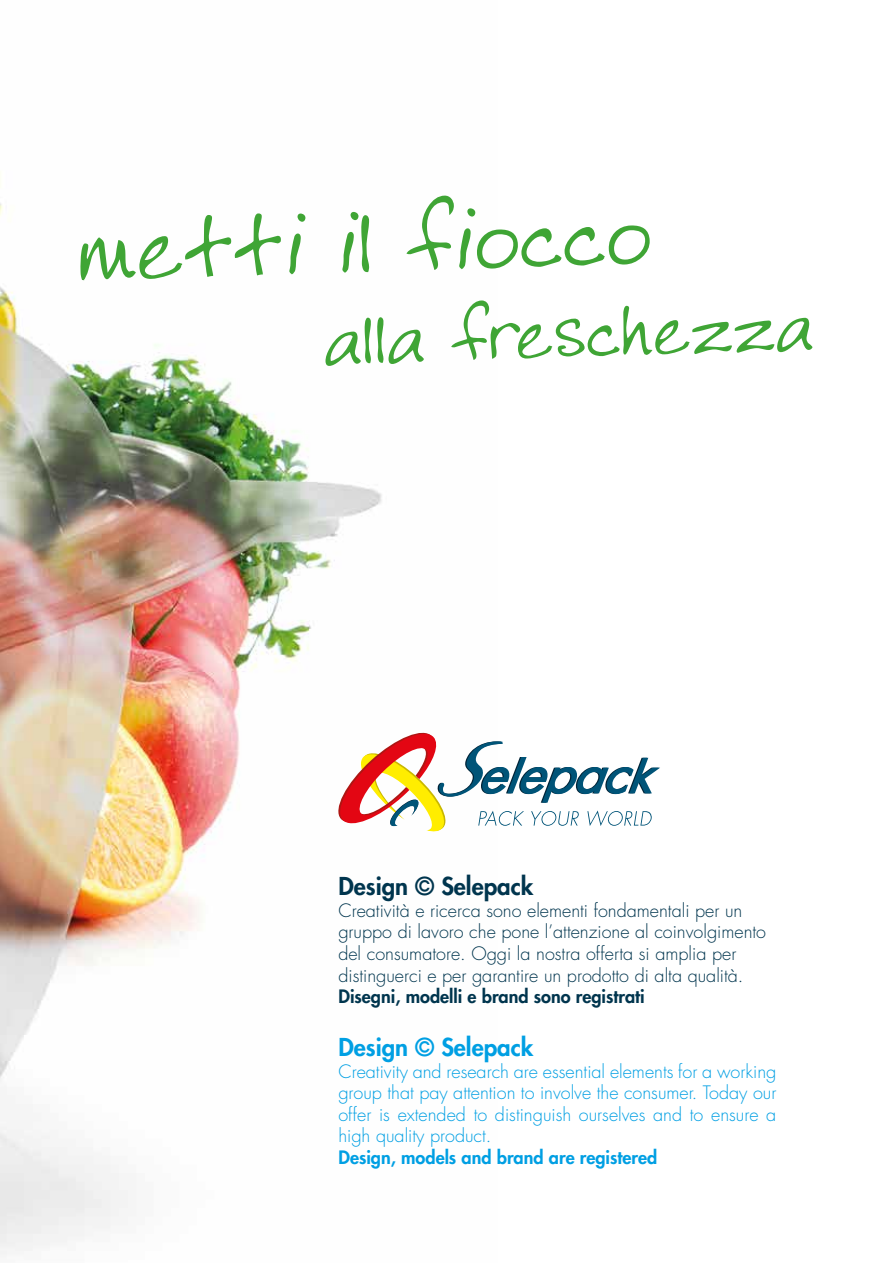
<style>
.page{position:relative;width:893px;height:1263px;background:#fff}
.page>*{position:absolute;margin:0;border:0;box-sizing:border-box;transform-origin:0 0}
.t1{font:800 24px "Futura Std";color:#00354e}
.t2{font:800 24px "Futura Std";color:#009fe3}
.t3{font:300 18px/21.6px "Futura Std";color:#00354e}
.t4{font:300 18px/21.6px "Futura Std";color:#009fe3;text-align:justify}
.t5{font:800 18px "Futura Std";color:#00354e}
.t6{font:800 18px "Futura Std";color:#009fe3}
</style>
<div class="page">
<img style="left:0;top:195px;width:447px;height:1060px">
<svg style="left:332px;top:727px;width:328px;height:105px"></svg>
<svg style="left:325px;top:300px;width:487px;height:66px"></svg>
<svg style="left:80px;top:196px;width:570px;height:85px"></svg>
<h1 class="t1" style="left:338px;top:871px;width:197px">Design © Selepack</h1>
<p class="t3" style="left:338px;top:900px;width:429px">Creatività e ricerca sono elementi fondamentali per un gruppo di lavoro che pone l’attenzione al coinvolgimento del consumatore. Oggi la nostra offerta si amplia per distinguerci e per garantire un prodotto di alta qualità.</p>
<p class="t5" style="left:338px;top:985px;width:308px">Disegni, modelli e brand sono registrati</p>
<h1 class="t2" style="left:338px;top:1032px;width:197px">Design © Selepack</h1>
<p class="t4" style="left:338px;top:1061px;width:439px">Creativity and research are essential elements for a working group that pay attention to involve the consumer. Today our offer is extended to distinguish ourselves and to ensure a high quality product.</p>
<p class="t6" style="left:338px;top:1146px;width:320px">Design, models and brand are registered</p>
</div>
